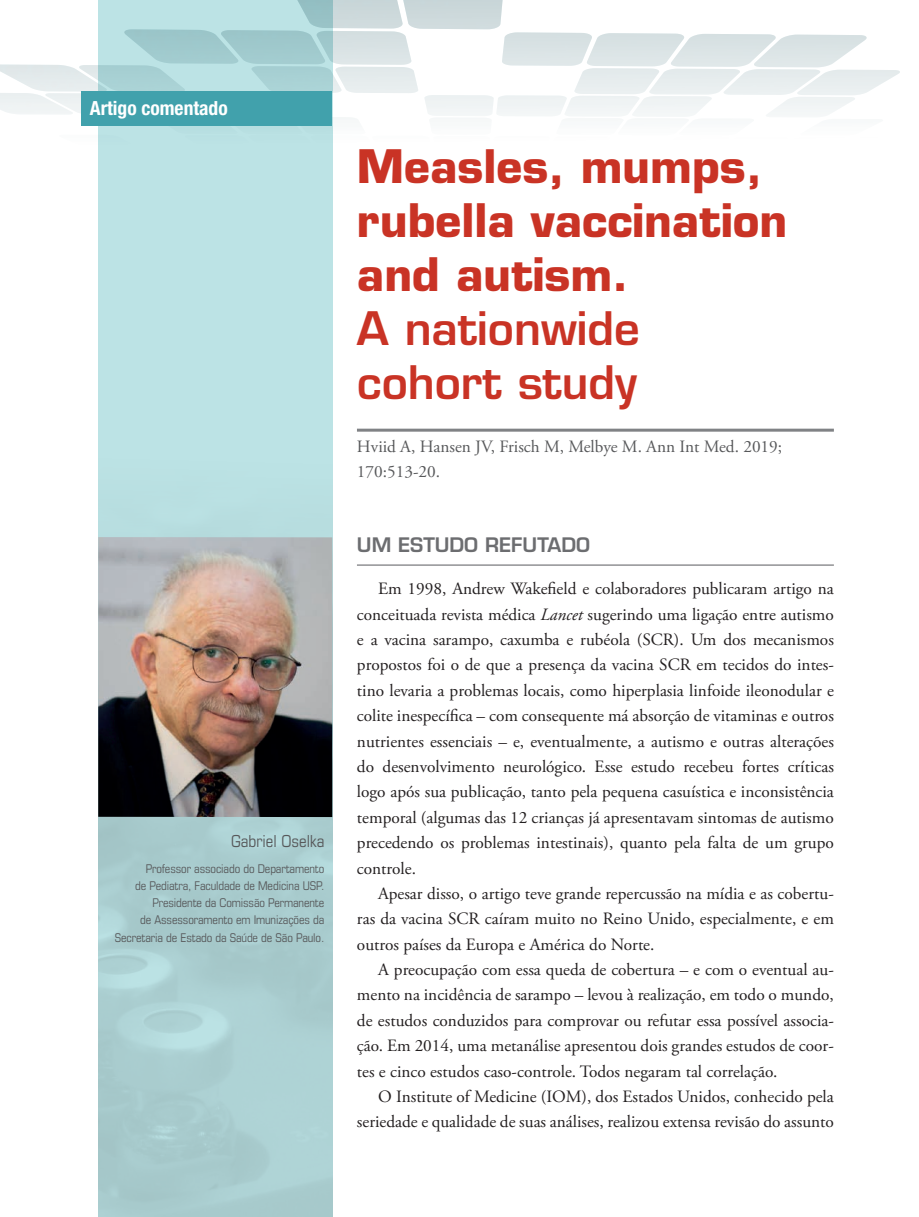
<style>
.page{position:relative;width:919px;height:1217px;background:#fff}
.page>*{position:absolute;margin:0;border:0;box-sizing:border-box;transform-origin:0 0}
.t1{font:700 45px/54px "Eurostile LT Std";color:#c93325}
.t2{font:600 45px/54px "Eurostile LT Std";color:#c93325}
.t3{font:600 19.5px "Eurostile LT Std";color:#6c6d70}
.t4{font:700 condensed 19.5px "Helvetica Neue LT Std";color:#fff}
.t5{font:17.25px/25.3px "Adobe Garamond Pro";color:#231f20;text-align:justify}
.t6{font:17.25px/24.8px "Adobe Garamond Pro";color:#57585a}
.t7{font:condensed 16.5px "Eurostile LT Std";color:#57585a}
.t8{font:condensed 12px/17.2px "Eurostile LT Std";letter-spacing:-.01em;color:#57585a;text-align:right}
.s1{font-style:italic}
</style>
<div class="page">
<svg style="left:81px;top:32px;width:819px;height:144px"></svg>
<img style="left:0;top:0;width:509px;height:115px">
<div style="left:98px;top:0;width:234px;height:1216px;background:#bce3e5"></div>
<img style="left:98px;top:816px;width:234px;height:400px">
<div style="left:81px;top:91px;width:251px;height:34px;background:#41a1ac"></div>
<img style="left:98px;top:537px;width:234px;height:279px">
<hr style="left:357px;top:428px;width:476px;height:3px;background:#808285">
<hr style="left:357px;top:564px;width:476px;height:1px;background:#6c6d70">
<p class="t4" style="left:90px;top:97px;width:139px">Artigo comentado</p>
<p class="t7" style="left:231px;top:830px;width:95px">Gabriel Oselka</p>
<p class="t8" style="left:115px;top:859px;width:211px">Professor associado do Departamento<br>de Pediatra, Faculdade de Medicina USP.<br>Presidente da Comissão Permanente<br>de Assessoramento em Imunizações da Secretaria de Estado da Saúde de São Paulo.</p>
<h1 class="t1" style="left:357px;top:139px;width:432px">Measles, mumps, rubella vaccination and autism.</h1>
<h1 class="t2" style="left:357px;top:301px;width:284px">A nationwide cohort study</h1>
<p class="t6" style="left:357px;top:434px;width:427px">Hviid A, Hansen JV, Frisch M, Melbye M. Ann Int Med. 2019;<br>170:513-20.</p>
<p class="t3" style="left:357px;top:532px;width:235px">UM ESTUDO REFUTADO</p>
<p class="t5" style="left:357px;top:576px;width:478px;text-indent:21px">Em 1998, Andrew Wakefield e colaboradores publicaram artigo na conceituada revista médica <span class="s1">Lancet</span> sugerindo uma ligação entre autismo e a vacina sarampo, caxumba e rubéola (SCR). Um dos mecanismos propostos foi o de que a presença da vacina SCR em tecidos do intes&shy;tino levaria a problemas locais, como hiperplasia linfoide ileonodular e colite inespecífica – com consequente má absorção de vitaminas e outros nutrientes essenciais – e, eventualmente, a autismo e outras alterações do desenvolvimento neurológico. Esse estudo recebeu fortes críticas logo após sua publicação, tanto pela pequena casuística e inconsistência temporal (algumas das 12 crianças já apresentavam sintomas de autismo precedendo os problemas intestinais), quanto pela falta de um grupo controle.</p>
<p class="t5" style="left:357px;top:881px;width:478px;text-indent:21px">Apesar disso, o artigo teve grande repercussão na mídia e as cobertu&shy;ras da vacina SCR caíram muito no Reino Unido, especialmente, e em outros países da Europa e América do Norte.</p>
<p class="t5" style="left:357px;top:957px;width:478px;text-indent:21px">A preocupação com essa queda de cobertura – e com o eventual au&shy;mento na incidência de sarampo – levou à realização, em todo o mundo, de estudos conduzidos para comprovar ou refutar essa possível associa&shy;ção. Em 2014, uma metanálise apresentou dois grandes estudos de coor&shy;tes e cinco estudos caso-controle. Todos negaram tal correlação.</p>
<p class="t5" style="left:357px;top:1084px;width:478px;text-align:right">O Institute of Medicine (IOM), dos Estados Unidos, conhecido pela seriedade e qualidade de suas análises, realizou extensa revisão do assunto</p>
</div>
